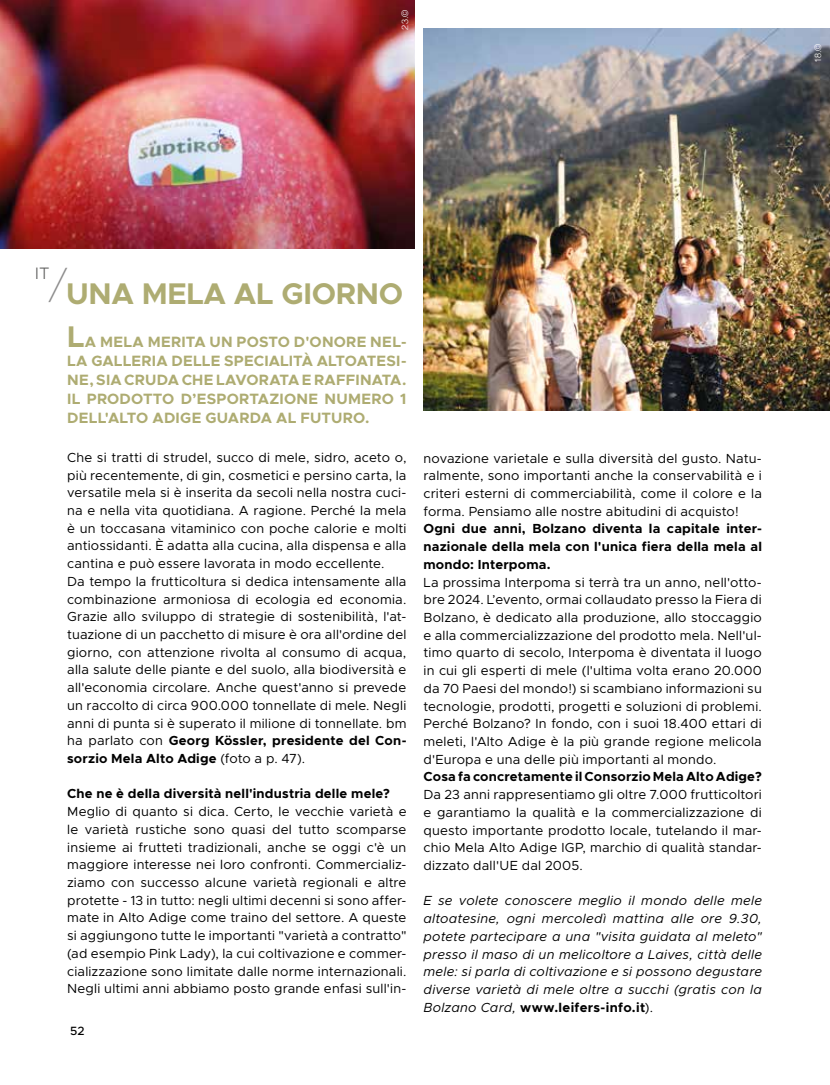
<style>
.page{position:relative;width:830px;height:1085px;background:#fff}
.page>*{position:absolute;margin:0;border:0;box-sizing:border-box;transform-origin:0 0}
.t1{font:100 42px "Metropolis";color:#8d8c8c}
.t2{font:700 30px "Metropolis";letter-spacing:-.01em;color:#aeac72}
.t3{font:300 16.65px "Metropolis";color:#5c5c5b}
.t4{font:700 15px/18.8px "Metropolis";letter-spacing:.015em;color:#aeac72;text-align:justify}
.t5{font:13.2px/17.7px "Metropolis";letter-spacing:.015em;color:#000;text-align:justify}
.t6{font:italic 13.2px/17.7px "Metropolis";letter-spacing:.02em;color:#000;text-align:justify}
.t7{font:700 13.2px/17.7px "Metropolis";letter-spacing:.015em;color:#000;text-align:justify}
.t8{font:500 12px "Metropolis";color:#000}
.t9{font:300 9px "Helvetica";color:#fff}
.s1{font-size:30px}
.s2{font-weight:700}
.s3{font-weight:700;font-style:normal}
.s4{font-style:normal}
</style>
<div class="page">
<img style="left:423px;top:28px;width:406px;height:382px">
<img style="left:0;top:0;width:415px;height:248px">
<p class="t9" style="left:397px;top:30px;width:22px;rotate:-90deg">23.©</p>
<p class="t9" style="left:809px;top:63px;width:21px;rotate:-90deg">18.©</p>
<p class="t3" style="left:35px;top:262px;width:16px">IT</p>
<h1 class="t1" style="left:49px;top:258px;width:17px">/</h1>
<h2 class="t2" style="left:66px;top:274px;width:338px">UNA MELA AL GIORNO</h2>
<p class="t4" style="left:67px;top:333px;width:340px"><span class="s1">L</span>A MELA MERITA UN POSTO D'ONORE NEL-LA GALLERIA DELLE SPECIALITÀ ALTOATESI-NE, SIA CRUDA CHE LAVORATA E RAFFINATA.<br>IL PRODOTTO D’ESPORTAZIONE NUMERO 1<br>DELL'ALTO ADIGE GUARDA AL FUTURO.</p>
<p class="t5" style="left:67px;top:448px;width:340px;text-align:left">Che si tratti di strudel, succo di mele, sidro, aceto o, più recentemente, di gin, cosmetici e persino carta, la versatile mela si è inserita da secoli nella nostra cuci&shy;na e nella vita quotidiana. A ragione. Perché la mela è un toccasana vitaminico con poche calorie e molti antiossidanti. È adatta alla cucina, alla dispensa e alla cantina e può essere lavorata in modo eccellente.<br>Da tempo la frutticoltura si dedica intensamente alla combinazione armoniosa di ecologia ed economia.<br>Grazie allo sviluppo di strategie di sostenibilità, l'at&shy;tuazione di un pacchetto di misure è ora all'ordine del giorno, con attenzione rivolta al consumo di acqua, alla salute delle piante e del suolo, alla biodiversità e all'economia circolare. Anche quest'anno si prevede un raccolto di circa 900.000 tonnellate di mele. Negli anni di punta si è superato il milione di tonnellate. bm ha parlato con <span class="s2">Georg Kössler, presidente del Con&shy;sorzio Mela Alto Adige</span> (foto a p. 47).</p>
<p class="t7" style="left:67px;top:784px;width:324px">Che ne è della diversità nell'industria delle mele?</p>
<p class="t5" style="left:67px;top:802px;width:340px">Meglio di quanto si dica. Certo, le vecchie varietà e le varietà rustiche sono quasi del tutto scomparse insieme ai frutteti tradizionali, anche se oggi c'è un maggiore interesse nei loro confronti. Commercializ&shy;ziamo con successo alcune varietà regionali e altre protette - 13 in tutto: negli ultimi decenni si sono affer&shy;mate in Alto Adige come traino del settore. A queste si aggiungono tutte le importanti "varietà a contratto" (ad esempio Pink Lady), la cui coltivazione e commer&shy;cializzazione sono limitate dalle norme internazionali.<br>Negli ultimi anni abbiamo posto grande enfasi sull'in-</p>
<p class="t8" style="left:70px;top:1022px;width:16px">52</p>
<p class="t5" style="left:423px;top:449px;width:340px">novazione varietale e sulla diversità del gusto. Natu&shy;ralmente, sono importanti anche la conservabilità e i criteri esterni di commerciabilità, come il colore e la forma. Pensiamo alle nostre abitudini di acquisto!</p>
<p class="t7" style="left:423px;top:520px;width:340px">Ogni due anni, Bolzano diventa la capitale inter&shy;nazionale della mela con l'unica fiera della mela al mondo: Interpoma.</p>
<p class="t5" style="left:423px;top:573px;width:340px">La prossima Interpoma si terrà tra un anno, nell'otto&shy;bre 2024. L’evento, ormai collaudato presso la Fiera di Bolzano, è dedicato alla produzione, allo stoccaggio e alla commercializzazione del prodotto mela. Nell'ul&shy;timo quarto di secolo, Interpoma è diventata il luogo in cui gli esperti di mele (l'ultima volta erano 20.000 da 70 Paesi del mondo!) si scambiano informazioni su tecnologie, prodotti, progetti e soluzioni di problemi.<br>Perché Bolzano? In fondo, con i suoi 18.400 ettari di meleti, l'Alto Adige è la più grande regione melicola d'Europa e una delle più importanti al mondo.</p>
<p class="t7" style="left:423px;top:767px;width:340px">Cosa fa concretamente il Consorzio Mela Alto Adige?</p>
<p class="t5" style="left:423px;top:785px;width:340px">Da 23 anni rappresentiamo gli oltre 7.000 frutticoltori e garantiamo la qualità e la commercializzazione di questo importante prodotto locale, tutelando il mar&shy;chio Mela Alto Adige IGP, marchio di qualità standar&shy;dizzato dall'UE dal 2005.</p>
<p class="t6" style="left:423px;top:891px;width:340px">E se volete conoscere meglio il mondo delle mele altoatesine, ogni mercoledì mattina alle ore 9.30, potete partecipare a una "visita guidata al meleto" presso il maso di un melicoltore a Laives, città delle mele: si parla di coltivazione e si possono degustare diverse varietà di mele oltre a succhi (gratis con la Bolzano Card, <span class="s3">www.leifers-info.it</span><span class="s4">).</span></p>
</div>
